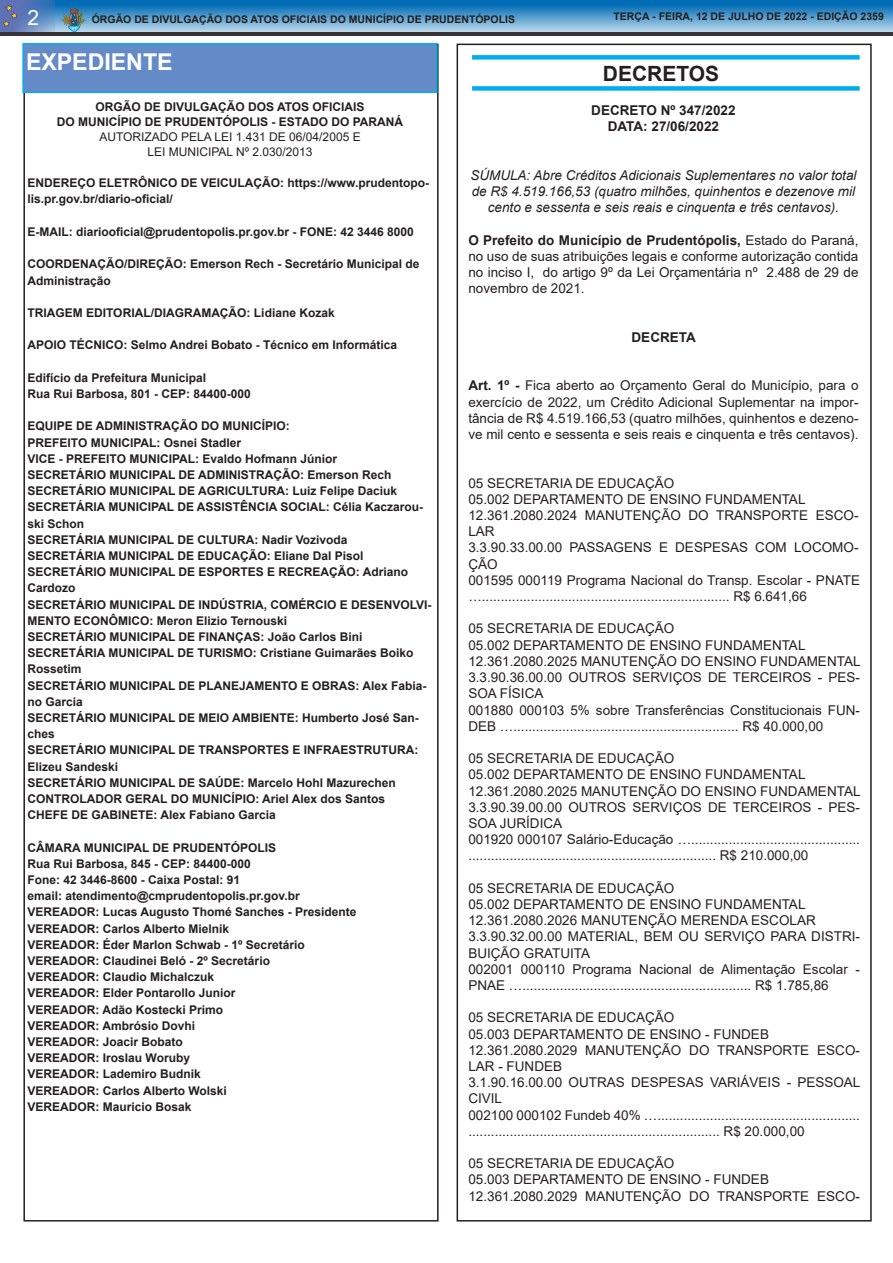
<style>
.page{position:relative;width:893px;height:1263px;background:#fff}
.page>*{position:absolute;margin:0;border:0;box-sizing:border-box;transform-origin:0 0}
.t1{font:700 23.1px "Arial";color:#fff}
.t2{font:700 21px "Arial";color:#231f20}
.t3{font:21px "Arial";color:#fff}
.t4{font:13.5px/16.2px "Arial";color:#231f20}
.t5{font:italic 13.5px/16.2px "Arial";color:#231f20;text-align:center}
.t6{font:700 13.5px "Arial";color:#231f20}
.t7{font:700 12px/16.2px "Arial";color:#231f20}
.t8{font:12px "Arial";color:#231f20}
.t9{font:700 10.5px "Arial";color:#231f20}
.s1{font-weight:700}
</style>
<div class="page">
<img style="left:56px;top:0;width:837px;height:32px">
<img style="left:0;top:0;width:56px;height:32px">
<svg style="left:3px;top:5px;width:15px;height:22px"></svg>
<svg style="left:59px;top:8px;width:27px;height:24px"></svg>
<hr style="left:0;top:32px;width:893px;height:4px;background:#383336">
<div style="left:22px;top:43px;width:415px;height:50px;background:#648bc7;border:2px solid #00aeef"></div>
<div style="left:472px;top:86px;width:388px;height:5px;background:#00aeef"></div>
<div style="left:472px;top:55px;width:388px;height:5px;background:#00aeef"></div>
<h2 class="t3" style="left:28px;top:3px;width:13px">2</h2>
<p class="t9" style="left:92px;top:12px;width:425px">ÓRGÃO DE DIVULGAÇÃO DOS ATOS OFICIAIS DO MUNICÍPIO DE PRUDENTÓPOLIS</p>
<p class="t9" style="left:614px;top:9px;width:272px">TERÇA - FEIRA, 12 DE JULHO DE 2022 - EDIÇÃO 2359</p>
<p class="t1" style="left:26px;top:45px;width:148px">EXPEDIENTE</p>
<p class="t7" style="left:95px;top:99px;width:271px">ORGÃO DE DIVULGAÇÃO DOS ATOS OFICIAIS</p>
<p class="t7" style="left:57px;top:114px;width:348px">DO MUNICÍPIO DE PRUDENTÓPOLIS - ESTADO DO PARANÁ</p>
<p class="t8" style="left:99px;top:129px;width:263px">AUTORIZADO PELA LEI 1.431 DE 06/04/2005 E</p>
<p class="t8" style="left:147px;top:144px;width:167px">LEI MUNICIPAL Nº 2.030/2013</p>
<p class="t7" style="left:28px;top:175px;width:403px">ENDEREÇO ELETRÔNICO DE VEICULAÇÃO: https://www.prudentopo&shy;lis.pr.gov.br/diario-oficial/</p>
<p class="t7" style="left:28px;top:224px;width:388px">E-MAIL: diariooficial@prudentopolis.pr.gov.br - FONE: 42 3446 8000</p>
<p class="t7" style="left:28px;top:256px;width:394px">COORDENAÇÃO/DIREÇÃO: Emerson Rech - Secretário Municipal de<br>Administração</p>
<p class="t7" style="left:28px;top:305px;width:309px">TRIAGEM EDITORIAL/DIAGRAMAÇÃO: Lidiane Kozak</p>
<p class="t7" style="left:28px;top:337px;width:371px">APOIO TÉCNICO: Selmo Andrei Bobato - Técnico em Informática</p>
<p class="t7" style="left:28px;top:369px;width:180px">Edifício da Prefeitura Municipal</p>
<p class="t7" style="left:28px;top:386px;width:225px">Rua Rui Barbosa, 801 - CEP: 84400-000</p>
<p class="t7" style="left:28px;top:418px;width:264px">EQUIPE DE ADMINISTRAÇÃO DO MUNICÍPIO:</p>
<p class="t7" style="left:28px;top:434px;width:215px">PREFEITO MUNICIPAL: Osnei Stadler</p>
<p class="t7" style="left:28px;top:450px;width:311px">VICE - PREFEITO MUNICIPAL: Evaldo Hofmann Júnior</p>
<p class="t7" style="left:28px;top:467px;width:365px">SECRETÁRIO MUNICIPAL DE ADMINISTRAÇÃO: Emerson Rech</p>
<p class="t7" style="left:28px;top:483px;width:371px">SECRETÁRIO MUNICIPAL DE AGRICULTURA: Luiz Felipe Daciuk</p>
<p class="t7" style="left:28px;top:499px;width:397px">SECRETÁRIA MUNICIPAL DE ASSISTÊNCIA SOCIAL: Célia Kaczarou&shy;ski Schon</p>
<p class="t7" style="left:28px;top:531px;width:322px">SECRETÁRIA MUNICIPAL DE CULTURA: Nadir Vozivoda</p>
<p class="t7" style="left:28px;top:548px;width:337px">SECRETÁRIA MUNICIPAL DE EDUCAÇÃO: Eliane Dal Pisol</p>
<p class="t7" style="left:28px;top:564px;width:382px">SECRETÁRIO MUNICIPAL DE ESPORTES E RECREAÇÃO: Adriano<br>Cardozo</p>
<p class="t7" style="left:28px;top:596px;width:406px">SECRETÁRIO MUNICIPAL DE INDÚSTRIA, COMÉRCIO E DESENVOLVI-<br>MENTO ECONÔMICO: Meron Elizio Ternouski</p>
<p class="t7" style="left:28px;top:629px;width:336px">SECRETÁRIO MUNICIPAL DE FINANÇAS: João Carlos Bini</p>
<p class="t7" style="left:28px;top:645px;width:387px">SECRETÁRIA MUNICIPAL DE TURISMO: Cristiane Guimarães Boiko<br>Rossetim</p>
<p class="t7" style="left:28px;top:677px;width:400px">SECRETÁRIO MUNICIPAL DE PLANEJAMENTO E OBRAS: Alex Fabia&shy;no Garcia</p>
<p class="t7" style="left:28px;top:710px;width:393px">SECRETÁRIO MUNICIPAL DE MEIO AMBIENTE: Humberto José San&shy;ches</p>
<p class="t7" style="left:28px;top:742px;width:392px">SECRETÁRIO MUNICIPAL DE TRANSPORTES E INFRAESTRUTURA:</p>
<p class="t7" style="left:28px;top:758px;width:92px">Elizeu Sandeski</p>
<p class="t7" style="left:28px;top:774px;width:370px">SECRETÁRIO MUNICIPAL DE SAÚDE: Marcelo Hohl Mazurechen</p>
<p class="t7" style="left:28px;top:791px;width:359px">CONTROLADOR GERAL DO MUNICÍPIO: Ariel Alex dos Santos</p>
<p class="t7" style="left:28px;top:807px;width:250px">CHEFE DE GABINETE: Alex Fabiano Garcia</p>
<p class="t7" style="left:28px;top:839px;width:250px">CÂMARA MUNICIPAL DE PRUDENTÓPOLIS</p>
<p class="t7" style="left:28px;top:855px;width:225px">Rua Rui Barbosa, 845 - CEP: 84400-000</p>
<p class="t7" style="left:28px;top:872px;width:214px">Fone: 42 3446-8600 - Caixa Postal: 91</p>
<p class="t7" style="left:28px;top:888px;width:274px">email: atendimento@cmprudentopolis.pr.gov.br</p>
<p class="t7" style="left:28px;top:904px;width:330px">VEREADOR: Lucas Augusto Thomé Sanches - Presidente</p>
<p class="t7" style="left:28px;top:920px;width:203px">VEREADOR: Carlos Alberto Mielnik</p>
<p class="t7" style="left:28px;top:936px;width:279px">VEREADOR: Éder Marlon Schwab - 1º Secretário</p>
<p class="t7" style="left:28px;top:953px;width:244px">VEREADOR: Claudinei Beló - 2º Secretário</p>
<p class="t7" style="left:28px;top:969px;width:188px">VEREADOR: Claudio Michalczuk</p>
<p class="t7" style="left:28px;top:985px;width:210px">VEREADOR: Elder Pontarollo Junior</p>
<p class="t7" style="left:28px;top:1001px;width:197px">VEREADOR: Adão Kostecki Primo</p>
<p class="t7" style="left:28px;top:1017px;width:169px">VEREADOR: Ambrósio Dovhi</p>
<p class="t7" style="left:28px;top:1034px;width:157px">VEREADOR: Joacir Bobato</p>
<p class="t7" style="left:28px;top:1050px;width:164px">VEREADOR: Iroslau Woruby</p>
<p class="t7" style="left:28px;top:1066px;width:175px">VEREADOR: Lademiro Budnik</p>
<p class="t7" style="left:28px;top:1082px;width:201px">VEREADOR: Carlos Alberto Wolski</p>
<p class="t7" style="left:28px;top:1098px;width:166px">VEREADOR: Mauricio Bosak</p>
<p class="t2" style="left:603px;top:59px;width:118px">DECRETOS</p>
<p class="t6" style="left:591px;top:101px;width:146px">DECRETO Nº 347/2022</p>
<p class="t6" style="left:608px;top:117px;width:113px">DATA: 27/06/2022</p>
<p class="t5" style="left:470px;top:167px;width:388px">SÚMULA: Abre Créditos Adicionais Suplementares no valor total de R$ 4.519.166,53 (quatro milhões, quinhentos e dezenove mil cento e sessenta e seis reais e cinquenta e três centavos).</p>
<p class="t4" style="left:468px;top:232px;width:392px;text-align:justify"><span class="s1">O Prefeito do Município de Prudentópolis,</span> Estado do Paraná, no uso de suas atribuições legais e conforme autorização contida no inciso I, do artigo 9º da Lei Orçamentária nº 2.488 de 29 de novembro de 2021.</p>
<p class="t6" style="left:632px;top:328px;width:66px">DECRETA</p>
<p class="t4" style="left:468px;top:377px;width:392px;text-align:justify"><span class="s1">Art. 1º -</span> Fica aberto ao Orçamento Geral do Município, para o exercício de 2022, um Crédito Adicional Suplementar na impor&shy;tância de R$ 4.519.166,53 (quatro milhões, quinhentos e dezeno&shy;ve mil cento e sessenta e seis reais e cinquenta e três centavos).</p>
<p class="t4" style="left:468px;top:475px;width:208px">05 SECRETARIA DE EDUCAÇÃO</p>
<p class="t4" style="left:468px;top:491px;width:339px">05.002 DEPARTAMENTO DE ENSINO FUNDAMENTAL</p>
<p class="t4" style="left:468px;top:507px;width:392px">12.361.2080.2024 MANUTENÇÃO DO TRANSPORTE ESCO-<br>LAR</p>
<p class="t4" style="left:468px;top:539px;width:392px">3.3.90.33.00.00 PASSAGENS E DESPESAS COM LOCOMO-<br>ÇÃO</p>
<p class="t4" style="left:468px;top:572px;width:393px">001595 000119 Programa Nacional do Transp. Escolar - PNATE ….................................................................. R$ 6.641,66</p>
<p class="t4" style="left:468px;top:620px;width:208px">05 SECRETARIA DE EDUCAÇÃO</p>
<p class="t4" style="left:468px;top:637px;width:339px">05.002 DEPARTAMENTO DE ENSINO FUNDAMENTAL</p>
<p class="t4" style="left:468px;top:653px;width:394px">12.361.2080.2025 MANUTENÇÃO DO ENSINO FUNDAMENTAL</p>
<p class="t4" style="left:468px;top:669px;width:393px">3.3.90.36.00.00 OUTROS SERVIÇOS DE TERCEIROS - PES-<br>SOA FÍSICA</p>
<p class="t4" style="left:468px;top:701px;width:393px">001880 000103 5% sobre Transferências Constitucionais FUN-<br>DEB …............................................................ R$ 40.000,00</p>
<p class="t4" style="left:468px;top:750px;width:208px">05 SECRETARIA DE EDUCAÇÃO</p>
<p class="t4" style="left:468px;top:766px;width:339px">05.002 DEPARTAMENTO DE ENSINO FUNDAMENTAL</p>
<p class="t4" style="left:468px;top:782px;width:394px">12.361.2080.2025 MANUTENÇÃO DO ENSINO FUNDAMENTAL</p>
<p class="t4" style="left:468px;top:799px;width:393px">3.3.90.39.00.00 OUTROS SERVIÇOS DE TERCEIROS - PES-<br>SOA JURÍDICA</p>
<p class="t4" style="left:468px;top:831px;width:393px">001920 000107 Salário-Educação …............................................. .................................................................. R$ 210.000,00</p>
<p class="t4" style="left:468px;top:880px;width:208px">05 SECRETARIA DE EDUCAÇÃO</p>
<p class="t4" style="left:468px;top:896px;width:339px">05.002 DEPARTAMENTO DE ENSINO FUNDAMENTAL</p>
<p class="t4" style="left:468px;top:912px;width:349px">12.361.2080.2026 MANUTENÇÃO MERENDA ESCOLAR</p>
<p class="t4" style="left:468px;top:928px;width:393px">3.3.90.32.00.00 MATERIAL, BEM OU SERVIÇO PARA DISTRI-<br>BUIÇÃO GRATUITA</p>
<p class="t4" style="left:468px;top:961px;width:393px">002001 000110 Programa Nacional de Alimentação Escolar -<br>PNAE …............................................................. R$ 1.785,86</p>
<p class="t4" style="left:468px;top:1009px;width:208px">05 SECRETARIA DE EDUCAÇÃO</p>
<p class="t4" style="left:468px;top:1025px;width:302px">05.003 DEPARTAMENTO DE ENSINO - FUNDEB</p>
<p class="t4" style="left:468px;top:1042px;width:393px">12.361.2080.2029 MANUTENÇÃO DO TRANSPORTE ESCO-<br>LAR - FUNDEB</p>
<p class="t4" style="left:468px;top:1074px;width:394px">3.1.90.16.00.00 OUTRAS DESPESAS VARIÁVEIS - PESSOAL<br>CIVIL</p>
<p class="t4" style="left:468px;top:1106px;width:393px">002100 000102 Fundeb 40% …...................................................... ................................................................... R$ 20.000,00</p>
<p class="t4" style="left:468px;top:1155px;width:208px">05 SECRETARIA DE EDUCAÇÃO</p>
<p class="t4" style="left:468px;top:1171px;width:302px">05.003 DEPARTAMENTO DE ENSINO - FUNDEB</p>
<p class="t4" style="left:468px;top:1187px;width:393px">12.361.2080.2029 MANUTENÇÃO DO TRANSPORTE ESCO-</p>
</div>
